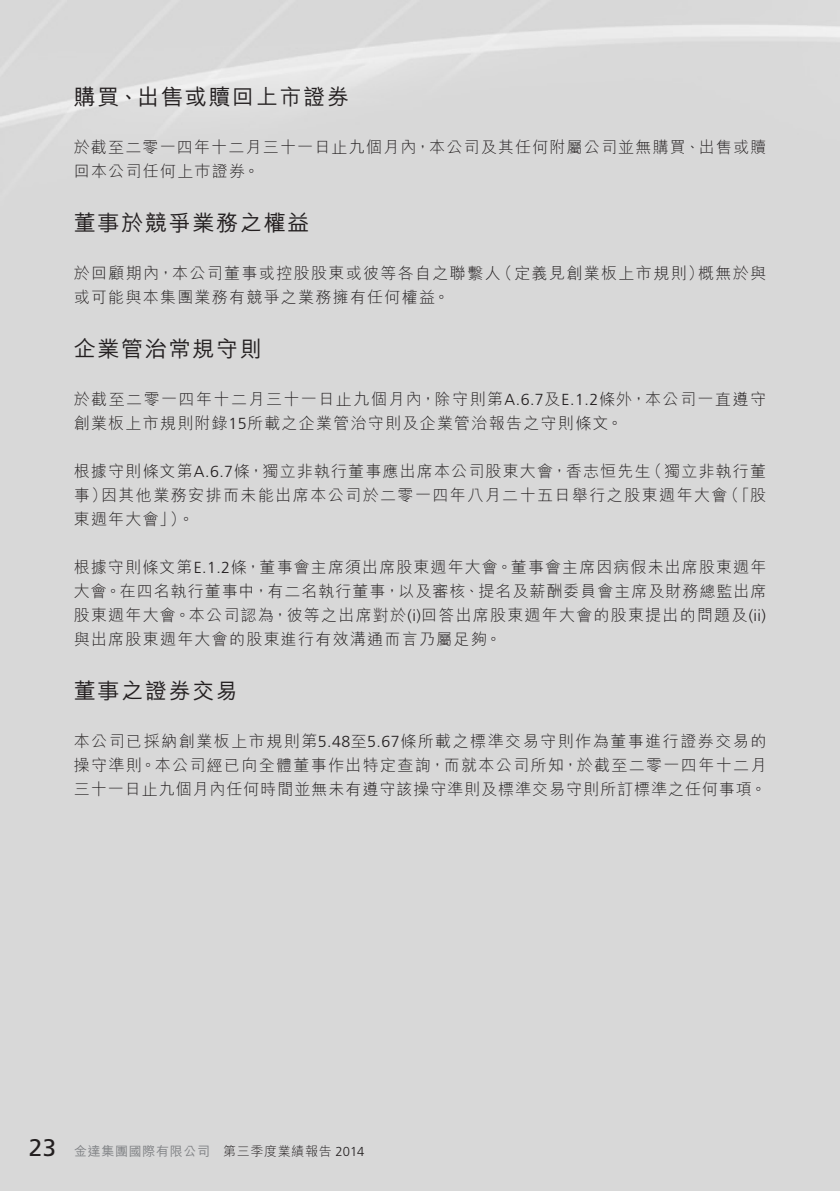
<style>
.page{position:relative;width:840px;height:1191px;background:#fff}
.page>*{position:absolute;margin:0;border:0;box-sizing:border-box;transform-origin:0 0}
.t1{font:24px "Frutiger LT Std";color:#231f20}
.Heading_1{font:500 22px "M Hei HK";letter-spacing:.08em;color:#231f20}
.Body_Text{font:300 16px/24px "M Hei HK";letter-spacing:.08em;color:#231f20}
.t2{font:300 13px "M Hei HK";letter-spacing:.05em;color:#231f20}
.t3{font:500 13px "M Hei HK";letter-spacing:.05em;color:#808285}
.s1{font-family:"Frutiger LT Std"}
</style>
<div class="page">
<p class="Heading_1" style="left:74px;top:81px;width:277px">購買、出售或贖回上市證券</p>
<p class="Body_Text" style="left:74px;top:135px;width:693px">於截至二零一四年十二月三十一日止九個月內，本公司及其任何附屬公司並無購買、出售或贖回本公司任何上巿證券。</p>
<p class="Heading_1" style="left:74px;top:207px;width:237px">董事於競爭業務之權益</p>
<p class="Body_Text" style="left:697px;top:261px;width:70px">概無於與</p>
<p class="Body_Text" style="left:496px;top:261px;width:209px">（定義見創業板上市規則）</p>
<p class="Body_Text" style="left:74px;top:261px;width:428px">於回顧期內，本公司董事或控股股東或彼等各自之聯繫人或可能與本集團業務有競爭之業務擁有任何權益。</p>
<p class="Heading_1" style="left:74px;top:333px;width:190px">企業管治常規守則</p>
<p class="Body_Text" style="left:74px;top:387px;width:693px">於截至二零一四年十二月三十一日止九個月內，除守則第<span class="s1">A.6.7</span>及<span class="s1">E.1.2</span>條外，本公司一直遵守創業板上市規則附錄<span class="s1">15</span>所載之企業管治守則及企業管治報告之守則條文。</p>
<p class="Body_Text" style="left:646px;top:459px;width:121px">（獨立非執行董</p>
<p class="Body_Text" style="left:74px;top:459px;width:578px">根據守則條文第<span class="s1">A.6.7</span>條，獨立非執行董事應出席本公司股東大會，香志恒先生</p>
<p class="Body_Text" style="left:74px;top:483px;width:35px">事）</p>
<p class="Body_Text" style="left:722px;top:483px;width:44px">（「股</p>
<p class="Body_Text" style="left:101px;top:483px;width:627px">因其他業務安排而未能出席本公司於二零一四年八月二十五日舉行之股東週年大會</p>
<p class="Body_Text" style="left:170px;top:507px;width:26px">。(</p>
<p class="Body_Text" style="left:74px;top:507px;width:103px">東週年大會「</p>
<p class="Body_Text" style="left:74px;top:555px;width:693px;text-align:justify">根據守則條文第<span class="s1">E.1.2</span>條，董事會主席須出席股東週年大會。董事會主席因病假未出席股東週年大會。在四名執行董事中，有二名執行董事，以及審核、提名及薪酬委員會主席及財務總監出席股東週年大會。本公司認為，彼等之出席對於 <span class="s1">)i(</span> 回答出席股東週年大會的股東提出的問題及 <span class="s1">(i i(</span>與出席股東週年大會的股東進行有效溝通而言乃屬足夠。</p>
<p class="Heading_1" style="left:74px;top:675px;width:166px">董事之證券交易</p>
<p class="Body_Text" style="left:74px;top:729px;width:693px;text-align:justify">本公司已採納創業板上市規則第<span class="s1">5.48</span>至<span class="s1">5.67</span>條所載之標準交易守則作為董事進行證券交易的操守準則。本公司經已向全體董事作出特定查詢，而就本公司所知，於截至二零一四年十二月三十一日止九個月內任何時間並無未有遵守該操守準則及標準交易守則所訂標準之任何事項。</p>
<h1 class="t1" style="left:29px;top:1133px;width:29px">23</h1>
<p class="t3" style="left:74px;top:1141px;width:137px">金達集團國際有限公司</p>
<p class="t2" style="left:223px;top:1144px;width:143px">第三季度業績報告 <span class="s1">2014</span></p>
</div>
